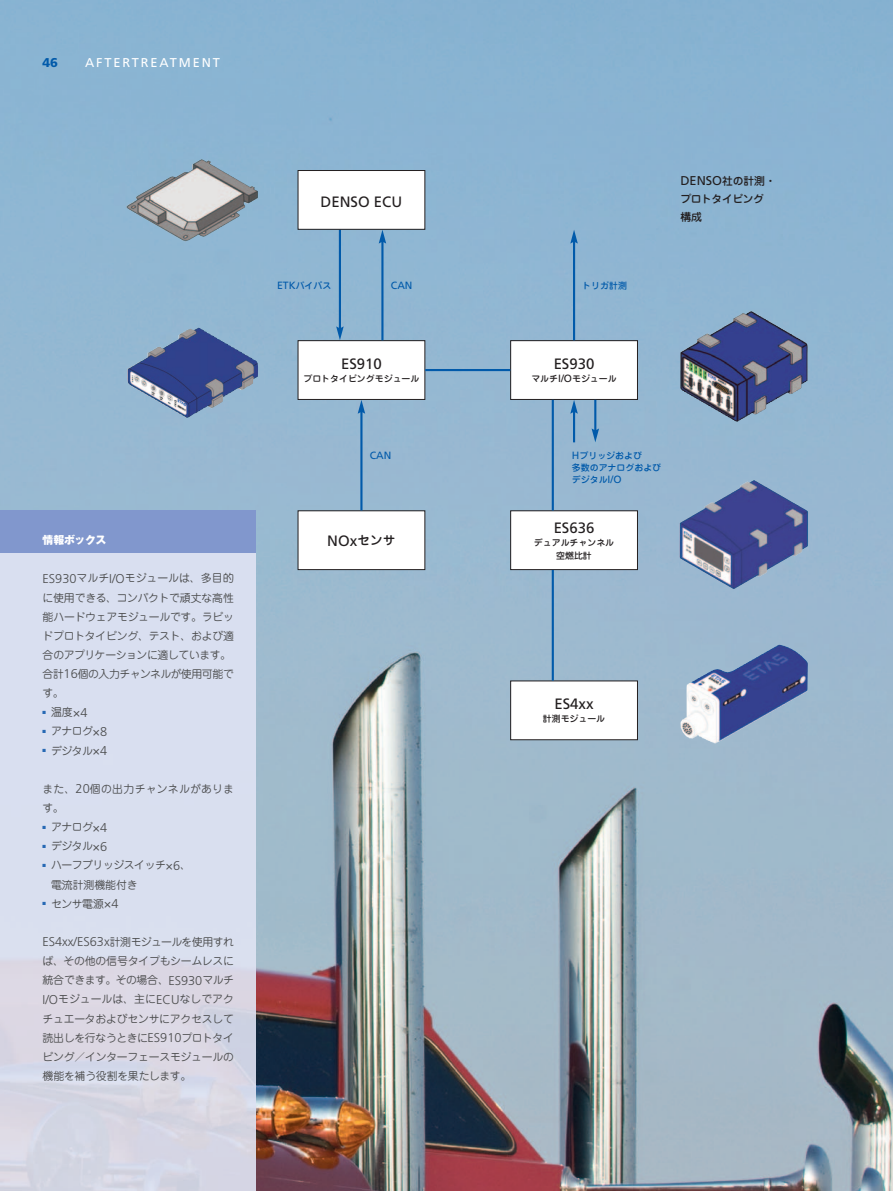
<style>
.page{position:relative;width:893px;height:1191px;background:#fff}
.page>*{position:absolute;margin:0;border:0;box-sizing:border-box;transform-origin:0 0}
.t1{font:15px "Frutiger";color:#231f20}
.t2{font:12.75px "Frutiger";letter-spacing:.15em;color:#fff}
.t3{font:12.75px "Frutiger";color:#231f20}
.t4{font:900 12.75px "Frutiger";color:#015aaa}
.t5{font:10.8px/19.2px "Jun 201 Pro";letter-spacing:-.02em;color:#4b4c4d}
.t6{font:10.8px/19.2px "Jun 201 Pro";letter-spacing:-.04em;color:#4b4c4d}
.t7{font:10.8px/19.2px "Jun 201 Pro";letter-spacing:.015em;color:#4b4c4d}
.t8{font:500 10.8px/18.1px "Jun 34 Pro";letter-spacing:-.04em;color:#231f20}
.t9{font:800 10.8px "Gothic MB101 Pro";letter-spacing:-.04em;color:#fff}
.t10{font:10.5px "Frutiger";color:#015aaa}
.t11{font:500 8.85px/13.5px "Jun 34 Pro";color:#231f20;text-align:center}
.t12{font:500 8.85px/12px "Jun 34 Pro";color:#015aaa}
.s1{font-family:"Frutiger";font-weight:300;font-size:12.75px}
.s2{font-family:"Frutiger";font-weight:400;font-size:10.5px}
.s3{font-family:"Jun 34 Pro";font-weight:500;font-size:10.8px}
.s4{font-family:"Jun 34 Pro";font-weight:500;font-size:12.75px}
</style>
<div class="page">
<img style="left:0;top:0;width:893px;height:1191px">
<div style="left:511px;top:341px;width:126px;height:58px;background:#fff"></div>
<div style="left:510px;top:340px;width:128px;height:60px;border:1px solid #231f20"></div>
<div style="left:511px;top:511px;width:126px;height:58px;background:#fff"></div>
<div style="left:510px;top:510px;width:128px;height:60px;border:1px solid #231f20"></div>
<div style="left:511px;top:681px;width:126px;height:58px;background:#fff"></div>
<div style="left:510px;top:680px;width:128px;height:60px;border:1px solid #231f20"></div>
<div style="left:298px;top:341px;width:127px;height:58px;background:#fff"></div>
<div style="left:298px;top:340px;width:127px;height:60px;border:1px solid #231f20"></div>
<div style="left:298px;top:511px;width:127px;height:58px;background:#fff"></div>
<div style="left:298px;top:510px;width:127px;height:60px;border:1px solid #231f20"></div>
<img style="left:680px;top:338px;width:121px;height:84px">
<img style="left:722px;top:550px;width:80px;height:39px">
<img style="left:712px;top:697px;width:86px;height:46px">
<img style="left:210px;top:164px;width:48px;height:58px">
<hr style="left:425px;top:369px;width:85px;height:2px;background:#015aaa">
<hr style="left:381px;top:241px;width:2px;height:99px;background:#015aaa">
<svg style="left:379px;top:230px;width:7px;height:13px"></svg>
<hr style="left:339px;top:230px;width:2px;height:99px;background:#015aaa">
<svg style="left:336px;top:326px;width:8px;height:14px"></svg>
<hr style="left:573px;top:241px;width:2px;height:99px;background:#015aaa">
<svg style="left:570px;top:230px;width:8px;height:13px"></svg>
<hr style="left:552px;top:400px;width:2px;height:110px;background:#015aaa">
<hr style="left:573px;top:411px;width:2px;height:31px;background:#015aaa">
<svg style="left:570px;top:400px;width:8px;height:14px"></svg>
<hr style="left:594px;top:400px;width:2px;height:31px;background:#015aaa">
<svg style="left:592px;top:428px;width:7px;height:14px"></svg>
<hr style="left:360px;top:411px;width:2px;height:99px;background:#015aaa">
<svg style="left:358px;top:400px;width:7px;height:14px"></svg>
<hr style="left:552px;top:570px;width:2px;height:110px;background:#015aaa">
<img style="left:142px;top:327px;width:116px;height:91px">
<div style="left:298px;top:170px;width:127px;height:59px;background:#fff"></div>
<div style="left:298px;top:170px;width:127px;height:60px;border:1px solid #231f20"></div>
<img style="left:0;top:553px;width:255px;height:638px">
<div style="left:0;top:510px;width:255px;height:43px;background:#8197cd"></div>
<p class="t4" style="left:43px;top:58px;width:17px">46</p>
<p class="t2" style="left:85px;top:58px;width:136px">AFTERTREATMENT</p>
<p class="t9" style="left:43px;top:536px;width:65px">情報ボックス</p>
<p class="t5" style="left:43px;top:570px;width:193px"><span class="s1">ES930</span>マルチ<span class="s1">I/O</span>モジュールは、多目的に使用できる、コンパクトで頑丈な高性能ハードウェアモジュールです。ラピッドプロトタイピング、テスト、および適合のアプリケーションに適しています。合計<span class="s1">16</span>個の入力チャンネルが使用可能です。</p>
<p class="t5" style="left:43px;top:704px;width:46px"><sup>■</sup> 温度<span class="s1">×4</span></p>
<p class="t5" style="left:43px;top:723px;width:66px"><sup>■</sup> アナログ<span class="s1">×8</span></p>
<p class="t5" style="left:43px;top:742px;width:66px"><sup>■</sup> デジタル<span class="s1">×4</span></p>
<p class="t7" style="left:43px;top:780px;width:193px">また、<span class="s1">20</span>個の出力チャンネルがあります。</p>
<p class="t5" style="left:43px;top:819px;width:66px"><sup>■</sup> アナログ<span class="s1">×4</span></p>
<p class="t5" style="left:43px;top:838px;width:66px"><sup>■</sup> デジタル<span class="s1">×6</span></p>
<p class="t6" style="left:51px;top:857px;width:142px;text-indent:-9px"><sup>■</sup> ハーフブリッジスイッチ<span class="s1">×6</span>、電流計測機能付き</p>
<p class="t5" style="left:43px;top:895px;width:78px"><sup>■</sup> センサ電源<span class="s1">×4</span></p>
<p class="t5" style="left:43px;top:933px;width:193px;text-align:justify"><span class="s1">ES4xx/ES63x</span>計測モジュールを使用すれば、その他の信号タイプもシームレスに統合できます。その場合、<span class="s1">ES930</span>マルチ<span class="s1">I/O</span>モジュールは、主に<span class="s1">ECU</span>なしでアクチュエータおよびセンサにアクセスして読出しを行なうときに<span class="s1">ES910</span>プロトタイピング／インターフェースモジュールの機能を補う役割を果たします。</p>
<h1 class="t1" style="left:321px;top:195px;width:83px">DENSO ECU</h1>
<p class="t12" style="left:277px;top:280px;width:56px"><span class="s2">ETK</span>バイパス</p>
<p class="t10" style="left:391px;top:281px;width:23px">CAN</p>
<p class="t12" style="left:582px;top:280px;width:46px">トリガ計測</p>
<p class="t3" style="left:680px;top:175px;width:97px">DENSO<span class="s3">社の計測・</span></p>
<p class="t8" style="left:680px;top:191px;width:85px">プロトタイピング構成</p>
<h1 class="t1" style="left:341px;top:358px;width:42px">ES910</h1>
<p class="t11" style="left:303px;top:373px;width:118px">プロトタイピングモジュール</p>
<h1 class="t1" style="left:554px;top:358px;width:42px">ES930</h1>
<p class="t11" style="left:531px;top:373px;width:87px">マルチ<span class="s2">I/O</span>モジュール</p>
<p class="t10" style="left:370px;top:451px;width:23px">CAN</p>
<p class="t12" style="left:572px;top:450px;width:91px"><span class="s2">H</span>ブリッジおよび<br>多数のアナログおよびデジタル<span class="s2">I/O</span></p>
<h1 class="t1" style="left:327px;top:534px;width:70px">NOx<span class="s4">センサ</span></h1>
<h1 class="t1" style="left:554px;top:521px;width:42px">ES636</h1>
<p class="t11" style="left:534px;top:537px;width:82px">デュアルチャンネル空燃比計</p>
<h1 class="t1" style="left:554px;top:698px;width:41px">ES4xx</h1>
<p class="t11" style="left:543px;top:713px;width:64px">計測モジュール</p>
</div>
